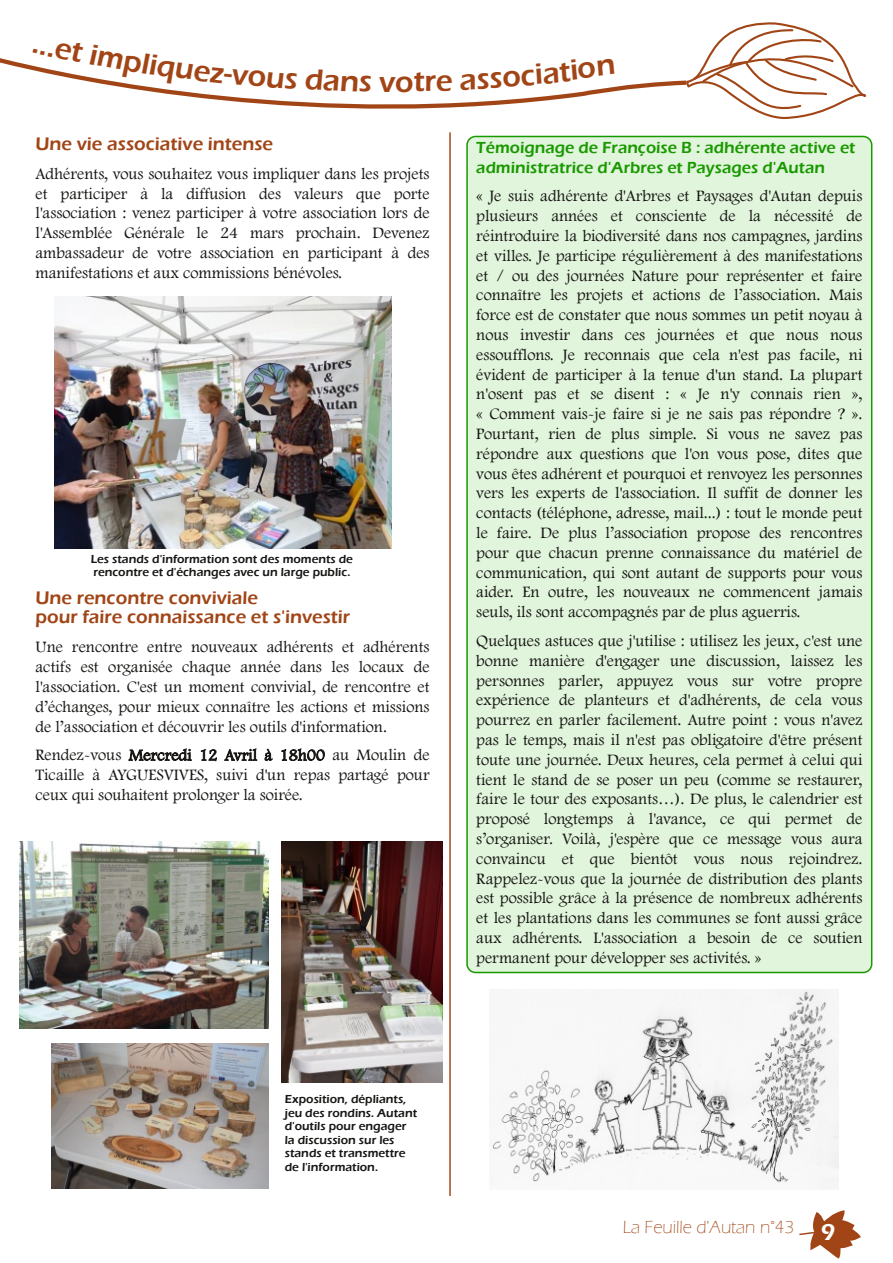
<style>
.page{position:relative;width:893px;height:1263px;background:#fff}
.page>*{position:absolute;margin:0;border:0;box-sizing:border-box;transform-origin:0 0}
.t1{font:600 30px "Eras ITC";color:#a14516}
.t2{font:600 18.75px/19.8px "Eras ITC";color:#a14516}
.t3{font:300 18px "Eras ITC";color:#a14516}
.t4{font:16.5px/19.8px "Footlight MT Light";color:#171614;text-align:justify}
.t5{font:600 16.5px/19.8px "Eras ITC";color:#199900}
.t6{font:600 12px/13.5px "Eras ITC";color:#171614}
.s1{font-weight:600;font-size:24px;color:#fff}
</style>
<div class="page">
<svg style="left:799px;top:1210px;width:62px;height:48px"></svg>
<svg style="left:691px;top:22px;width:175px;height:97px"></svg>
<hr style="left:449px;top:132px;width:2px;height:1064px;background:#a4481f">
<svg style="left:5px;top:59px;width:686px;height:96px"></svg>
<svg style="left:0;top:58px;width:5px;height:6px"></svg>
<div style="left:467px;top:136px;width:405px;height:836px;background:#e1f5dc;border-radius:9px"></div>
<div style="left:466px;top:136px;width:406px;height:837px;border:2px solid #199900;border-radius:9px"></div>
<img style="left:282px;top:842px;width:161px;height:240px">
<img style="left:51px;top:1043px;width:217px;height:146px">
<img style="left:20px;top:842px;width:249px;height:186px">
<img style="left:54px;top:296px;width:337px;height:252px">
<img style="left:492px;top:989px;width:346px;height:199px">
<svg style="left:33px;top:59px;width:51px;height:4px"></svg>
<svg style="left:90px;top:59px;width:281px;height:33px"></svg>
<svg style="left:396px;top:73px;width:56px;height:19px"></svg>
<svg style="left:460px;top:59px;width:155px;height:31px"></svg>
<h1 class="t1" style="left:379px;top:65px;width:18px">v</h1>
<p class="t2" style="left:36px;top:134px;width:239px">Une vie associative intense</p>
<p class="t4" style="left:36px;top:165px;width:395px">Adhérents, vous souhaitez vous impliquer dans les projets et participer à la diffusion des valeurs que porte l'association : venez participer à votre association lors de l'Assemblée Générale le 24 mars prochain. Devenez ambassadeur de votre association en participant à des manifestations et aux commissions bénévoles.</p>
<p class="t6" style="left:91px;top:552px;width:264px">Les stands d'information sont des moments de rencontre et d'échanges avec un large public.</p>
<p class="t2" style="left:36px;top:588px;width:316px">Une rencontre conviviale<br>pour faire connaissance et s'investir</p>
<p class="t4" style="left:36px;top:638px;width:395px">Une rencontre entre nouveaux adhérents et adhérents actifs est organisée chaque année dans les locaux de l'association. C'est un moment convivial, de rencontre et d’échanges, pour mieux connaître les actions et missions de l’association et découvrir les outils d'information.</p>
<p class="t4" style="left:36px;top:746px;width:395px">Rendez-vous Mercredi 12 Avril à 18h00 au Moulin de Ticaille à AYGUESVIVES, suivi d'un repas partagé pour ceux qui souhaitent prolonger la soirée.</p>
<p class="t5" style="left:476px;top:137px;width:381px">Témoignage de Françoise B : adhérente active et administratrice d'Arbres et Paysages d'Autan</p>
<p class="t4" style="left:476px;top:188px;width:388px">« Je suis adhérente d'Arbres et Paysages d'Autan depuis plusieurs années et consciente de la nécessité de réintroduire la biodiversité dans nos campagnes, jardins et villes. Je participe régulièrement à des manifestations et / ou des journées Nature pour représenter et faire connaître les projets et actions de l’association. Mais force est de constater que nous sommes un petit noyau à nous investir dans ces journées et que nous nous essoufflons. Je reconnais que cela n'est pas facile, ni évident de participer à la tenue d'un stand. La plupart n'osent pas et se disent : « Je n'y connais rien », « Comment vais-je faire si je ne sais pas répondre ? ».<br>Pourtant, rien de plus simple. Si vous ne savez pas répondre aux questions que l'on vous pose, dites que vous êtes adhérent et pourquoi et renvoyez les personnes vers les experts de l'association. Il suffit de donner les contacts (téléphone, adresse, mail...) : tout le monde peut le faire. De plus l’association propose des rencontres pour que chacun prenne connaissance du matériel de communication, qui sont autant de supports pour vous aider. En outre, les nouveaux ne commencent jamais seuls, ils sont accompagnés par de plus aguerris.</p>
<p class="t4" style="left:476px;top:632px;width:388px">Quelques astuces que j'utilise : utilisez les jeux, c'est une bonne manière d'engager une discussion, laissez les personnes parler, appuyez vous sur votre propre expérience de planteurs et d'adhérents, de cela vous pourrez en parler facilement. Autre point : vous n'avez pas le temps, mais il n'est pas obligatoire d'être présent toute une journée. Deux heures, cela permet à celui qui tient le stand de se poser un peu (comme se restaurer, faire le tour des exposants…). De plus, le calendrier est proposé longtemps à l'avance, ce qui permet de s’organiser. Voilà, j'espère que ce message vous aura convaincu et que bientôt vous nous rejoindrez.<br>Rappelez-vous que la journée de distribution des plants est possible grâce à la présence de nombreux adhérents et les plantations dans les communes se font aussi grâce aux adhérents. L'association a besoin de ce soutien permanent pour développer ses activités. »</p>
<p class="t6" style="left:285px;top:1092px;width:134px">Exposition, dépliants, jeu des rondins. Autant d'outils pour engager la discussion sur les stands et transmettre de l'information.</p>
<p class="t3" style="left:623px;top:1217px;width:214px">La Feuille d'Autan n°43 <span class="s1">9</span></p>
</div>
